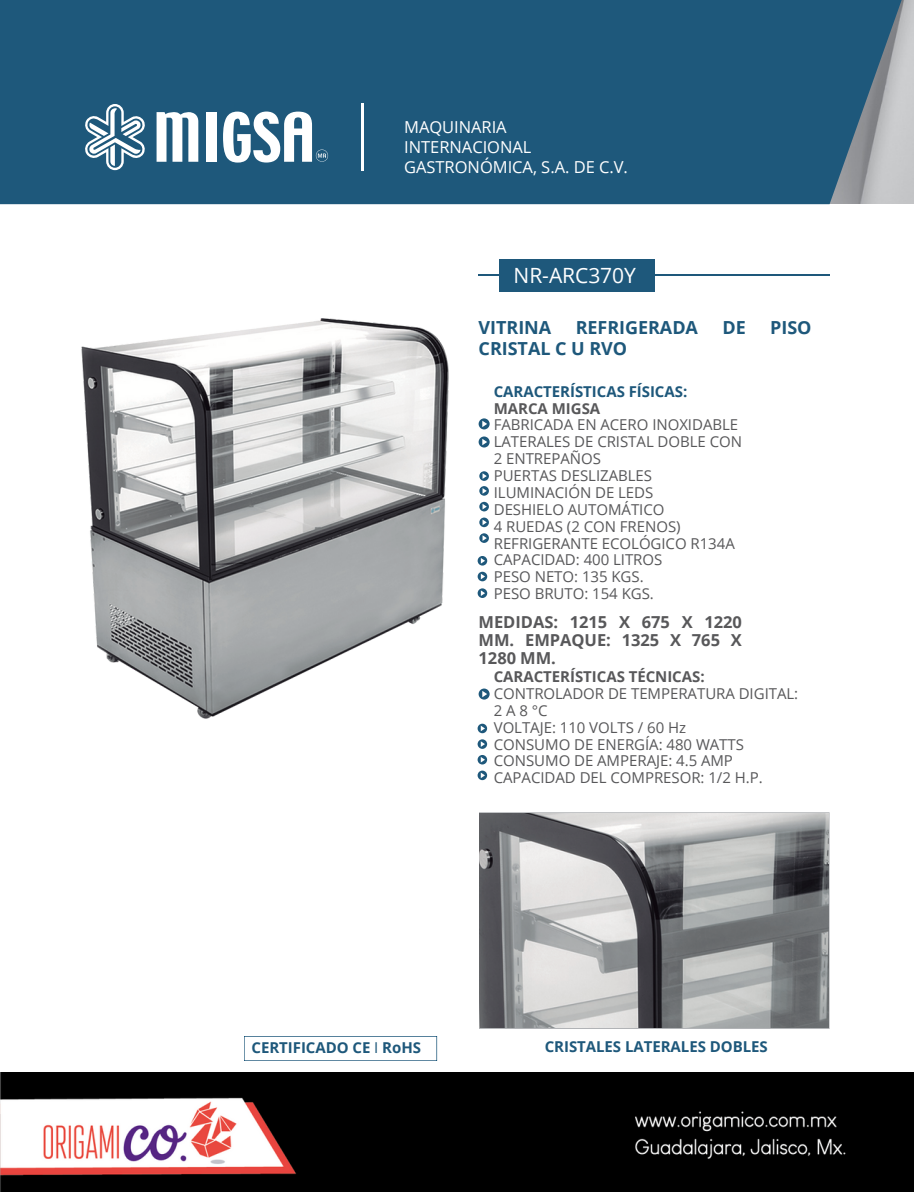
<style>
.page{position:relative;width:914px;height:1192px;background:#fff}
.page>*{position:absolute;margin:0;border:0;box-sizing:border-box;transform-origin:0 0}
.t1{font:21px "Open Sans";color:#fff}
.t2{font:700 18px "Open Sans";letter-spacing:-.005em;color:#1e587b}
.t3{font:700 16.5px/18px "Open Sans";color:#58585a;text-align:justify}
.t4{font:16.5px/20.2px "Open Sans";color:#fff}
.t5{font:15px "Open Sans";color:#58585a}
.t6{font:700 15px "Open Sans";letter-spacing:-.005em;color:#1e587b}
.t7{font:700 15px "Open Sans";letter-spacing:-.005em;color:#58585a}
.s1{font-weight:400}
</style>
<div class="page">
<div style="left:901px;top:0;width:13px;height:204px;background:#c8c9cb"></div>
<svg style="left:244px;top:1036px;width:193px;height:24px"></svg>
<svg style="left:478px;top:436px;width:11px;height:11px"></svg>
<svg style="left:482px;top:439px;width:5px;height:6px"></svg>
<svg style="left:478px;top:418px;width:11px;height:11px"></svg>
<svg style="left:482px;top:420px;width:5px;height:7px"></svg>
<svg style="left:479px;top:517px;width:10px;height:10px"></svg>
<svg style="left:482px;top:519px;width:5px;height:6px"></svg>
<svg style="left:479px;top:486px;width:10px;height:9px"></svg>
<svg style="left:482px;top:488px;width:5px;height:5px"></svg>
<svg style="left:479px;top:533px;width:10px;height:10px"></svg>
<svg style="left:482px;top:535px;width:5px;height:6px"></svg>
<svg style="left:479px;top:471px;width:10px;height:10px"></svg>
<svg style="left:482px;top:473px;width:5px;height:6px"></svg>
<svg style="left:479px;top:502px;width:10px;height:9px"></svg>
<svg style="left:482px;top:504px;width:5px;height:5px"></svg>
<div style="left:0;top:0;width:901px;height:204px;background:#1e587b"></div>
<svg style="left:84px;top:104px;width:62px;height:66px"></svg>
<svg style="left:156px;top:112px;width:42px;height:50px"></svg>
<div style="left:206px;top:112px;width:10px;height:50px;background:#fff"></div>
<svg style="left:223px;top:111px;width:105px;height:51px"></svg>
<hr style="left:362px;top:104px;width:1px;height:66px;background:#fff">
<hr style="left:478px;top:274px;width:351px;height:1px;background:#1e587b">
<div style="left:500px;top:259px;width:154px;height:32px;background:#1e587b"></div>
<img style="left:81px;top:318px;width:368px;height:401px">
<img style="left:479px;top:813px;width:349px;height:214px">
<svg style="left:477px;top:556px;width:10px;height:9px"></svg>
<svg style="left:481px;top:558px;width:4px;height:5px"></svg>
<svg style="left:477px;top:571px;width:10px;height:10px"></svg>
<svg style="left:481px;top:573px;width:4px;height:6px"></svg>
<svg style="left:477px;top:588px;width:10px;height:10px"></svg>
<svg style="left:481px;top:590px;width:4px;height:6px"></svg>
<svg style="left:478px;top:688px;width:11px;height:11px"></svg>
<svg style="left:482px;top:690px;width:5px;height:7px"></svg>
<svg style="left:477px;top:739px;width:10px;height:9px"></svg>
<svg style="left:481px;top:741px;width:4px;height:6px"></svg>
<svg style="left:477px;top:723px;width:10px;height:10px"></svg>
<svg style="left:481px;top:725px;width:4px;height:6px"></svg>
<svg style="left:477px;top:770px;width:10px;height:10px"></svg>
<svg style="left:481px;top:772px;width:4px;height:6px"></svg>
<svg style="left:477px;top:755px;width:10px;height:9px"></svg>
<svg style="left:481px;top:757px;width:4px;height:5px"></svg>
<img style="left:1px;top:1072px;width:913px;height:119px">
<p class="t4" style="left:404px;top:116px;width:225px">MAQUINARIA<br>INTERNACIONAL<br>GASTRONÓMICA, S.A. DE C.V.</p>
<p class="t1" style="left:513px;top:260px;width:124px">NR-ARC370Y</p>
<p class="t2" style="left:478px;top:315px;width:74px">VITRINA</p>
<p class="t2" style="left:575px;top:315px;width:124px">REFRIGERADA</p>
<p class="t2" style="left:722px;top:315px;width:25px">DE</p>
<p class="t2" style="left:770px;top:315px;width:43px">PISO</p>
<p class="t2" style="left:478px;top:335px;width:150px">CRISTAL C U RVO</p>
<p class="t6" style="left:494px;top:380px;width:195px">CARACTERÍSTICAS FÍSICAS:</p>
<p class="t7" style="left:494px;top:397px;width:108px">MARCA MIGSA</p>
<p class="t5" style="left:494px;top:414px;width:246px">FABRICADA EN ACERO INOXIDABLE</p>
<p class="t5" style="left:494px;top:431px;width:250px">LATERALES DE CRISTAL DOBLE CON</p>
<p class="t5" style="left:494px;top:448px;width:109px">2 ENTREPAÑOS</p>
<p class="t5" style="left:494px;top:465px;width:160px">PUERTAS DESLIZABLES</p>
<p class="t5" style="left:494px;top:482px;width:161px">ILUMINACIÓN DE LEDS</p>
<p class="t5" style="left:494px;top:499px;width:172px">DESHIELO AUTOMÁTICO</p>
<p class="t5" style="left:494px;top:515px;width:188px">4 RUEDAS (2 CON FRENOS)</p>
<p class="t5" style="left:494px;top:532px;width:242px">REFRIGERANTE ECOLÓGICO R134A</p>
<p class="t5" style="left:494px;top:549px;width:170px">CAPACIDAD: 400 LITROS</p>
<p class="t5" style="left:494px;top:566px;width:151px">PESO NETO: 135 KGS.</p>
<p class="t5" style="left:494px;top:583px;width:162px">PESO BRUTO: 154 KGS.</p>
<p class="t3" style="left:478px;top:613px;width:265px">MEDIDAS: 1215 X 675 X 1220<br>MM. EMPAQUE: 1325 X 765 X 1280 MM.</p>
<p class="t7" style="left:494px;top:666px;width:212px">CARACTERÍSTICAS TÉCNICAS:</p>
<p class="t5" style="left:494px;top:682px;width:306px">CONTROLADOR DE TEMPERATURA DIGITAL:</p>
<p class="t5" style="left:494px;top:699px;width:55px">2A8°C</p>
<p class="t5" style="left:494px;top:716px;width:194px">VOLTAJE: 110 VOLTS / 60 Hz</p>
<p class="t5" style="left:494px;top:733px;width:252px">CONSUMO DE ENERGÍA: 480 WATTS</p>
<p class="t5" style="left:494px;top:750px;width:241px">CONSUMO DE AMPERAJE: 4.5 AMP</p>
<p class="t5" style="left:494px;top:767px;width:270px">CAPACIDAD DEL COMPRESOR: 1/2 H.P.</p>
<p class="t6" style="left:251px;top:1037px;width:171px">CERTIFICADO CE <span class="s1">I</span> RoHS</p>
<p class="t6" style="left:544px;top:1036px;width:224px">CRISTALES LATERALES DOBLES</p>
</div>
